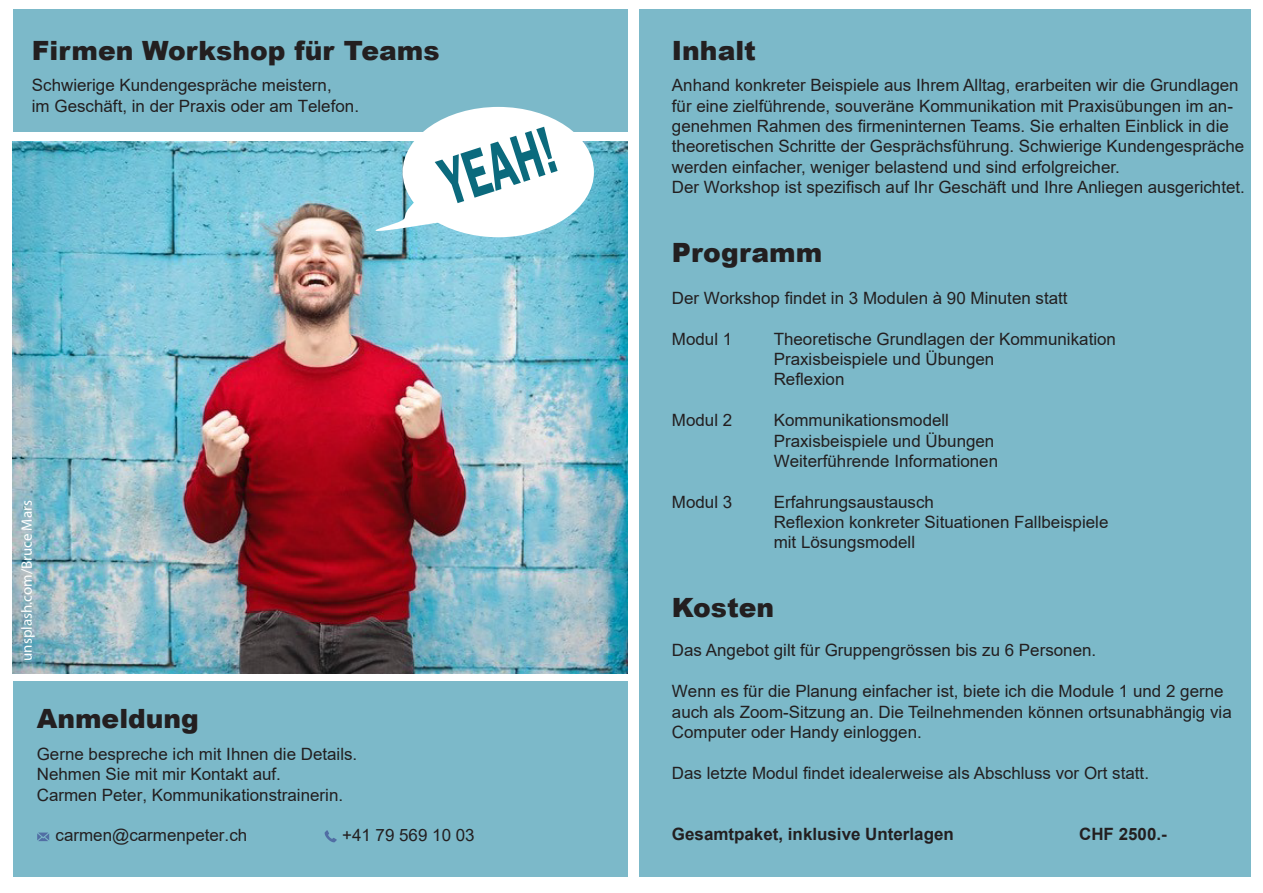
<style>
.page{position:relative;width:1263px;height:893px;background:#fff}
.page>*{position:absolute;margin:0;border:0;box-sizing:border-box;transform-origin:0 0}
.t1{font:600 69.3px "Franklin Gothic";color:#0b6a7d;scale:.63 1}
.t2{font:900 26.55px "Arial";color:#231f20}
.t3{font:16.95px/20.4px "Arial";color:#231f20}
.t4{font:700 16.95px "Arial";color:#231f20}
.t5{font:15px "Myriad Pro";color:#fff}
</style>
<div class="page">
<div style="left:13px;top:9px;width:615px;height:123px;background:#7cb9c9"></div>
<div style="left:639px;top:9px;width:612px;height:868px;background:#7cb9c9"></div>
<img style="left:13px;top:141px;width:615px;height:532px">
<div style="left:403px;top:107px;width:191px;height:130px;background:#fff;border-radius:50%"></div>
<svg style="left:346px;top:199px;width:109px;height:40px"></svg>
<div style="left:13px;top:681px;width:615px;height:196px;background:#7cb9c9"></div>
<svg style="left:37px;top:832px;width:12px;height:9px"></svg>
<svg style="left:325px;top:830px;width:12px;height:12px"></svg>
<h2 class="t2" style="left:32px;top:31px;width:409px">Firmen Workshop für Teams</h2>
<p class="t3" style="left:32px;top:75px;width:329px">Schwierige Kundengespräche meistern,<br>im Geschäft, in der Praxis oder am Telefon.</p>
<h1 class="t1" style="left:430px;top:143px;width:186px;rotate:-18deg">YEAH!</h1>
<p class="t5" style="left:18px;top:661px;width:162px;rotate:-90deg">unsplash.com/Bruce Mars</p>
<h2 class="t2" style="left:37px;top:699px;width:164px">Anmeldung</h2>
<p class="t3" style="left:37px;top:744px;width:322px">Gerne bespreche ich mit Ihnen die Details.<br>Nehmen Sie mit mir Kontakt auf.<br>Carmen Peter, Kommunikationstrainerin.</p>
<p class="t3" style="left:56px;top:825px;width:193px">carmen@carmenpeter.ch</p>
<p class="t3" style="left:342px;top:825px;width:134px">+41 79 569 10 03</p>
<h2 class="t2" style="left:672px;top:31px;width:86px">Inhalt</h2>
<p class="t3" style="left:672px;top:75px;width:574px">Anhand konkreter Beispiele aus Ihrem Alltag, erarbeiten wir die Grundlagen für eine zielführende, souveräne Kommunikation mit Praxisübungen im an&shy;genehmen Rahmen des firmeninternen Teams. Sie erhalten Einblick in die theoretischen Schritte der Gesprächsführung. Schwierige Kundengespräche werden einfacher, weniger belastend und sind erfolgreicher.<br>Der Workshop ist spezifisch auf Ihr Geschäft und Ihre Anliegen ausgerichtet.</p>
<h2 class="t2" style="left:672px;top:233px;width:152px">Programm</h2>
<p class="t3" style="left:672px;top:288px;width:397px">Der Workshop findet in 3 Modulen à 90 Minuten statt</p>
<p class="t3" style="left:672px;top:328px;width:62px">Modul 1</p>
<p class="t3" style="left:774px;top:328px;width:344px">Theoretische Grundlagen der Kommunikation<br>Praxisbeispiele und Übungen<br>Reflexion</p>
<p class="t3" style="left:774px;top:410px;width:226px">Kommunikationsmodell<br>Praxisbeispiele und Übungen<br>Weiterführende Informationen</p>
<p class="t3" style="left:774px;top:491px;width:336px">Erfahrungsaustausch<br>Reflexion konkreter Situationen Fallbeispiele mit Lösungsmodell</p>
<p class="t3" style="left:672px;top:410px;width:62px">Modul 2</p>
<p class="t3" style="left:672px;top:491px;width:62px">Modul 3</p>
<h2 class="t2" style="left:672px;top:589px;width:104px">Kosten</h2>
<p class="t3" style="left:672px;top:640px;width:426px">Das Angebot gilt für Gruppengrössen bis zu 6 Personen.</p>
<p class="t3" style="left:672px;top:681px;width:561px">Wenn es für die Planung einfacher ist, biete ich die Module 1 und 2 gerne auch als Zoom-Sitzung an. Die Teilnehmenden können ortsunabhängig via<br>Computer oder Handy einloggen.</p>
<p class="t3" style="left:672px;top:762px;width:479px">Das letzte Modul findet idealerweise als Abschluss vor Ort statt.</p>
<p class="t4" style="left:672px;top:822px;width:283px">Gesamtpaket, inklusive Unterlagen</p>
<p class="t4" style="left:1079px;top:822px;width:89px">CHF 2500.-</p>
</div>
